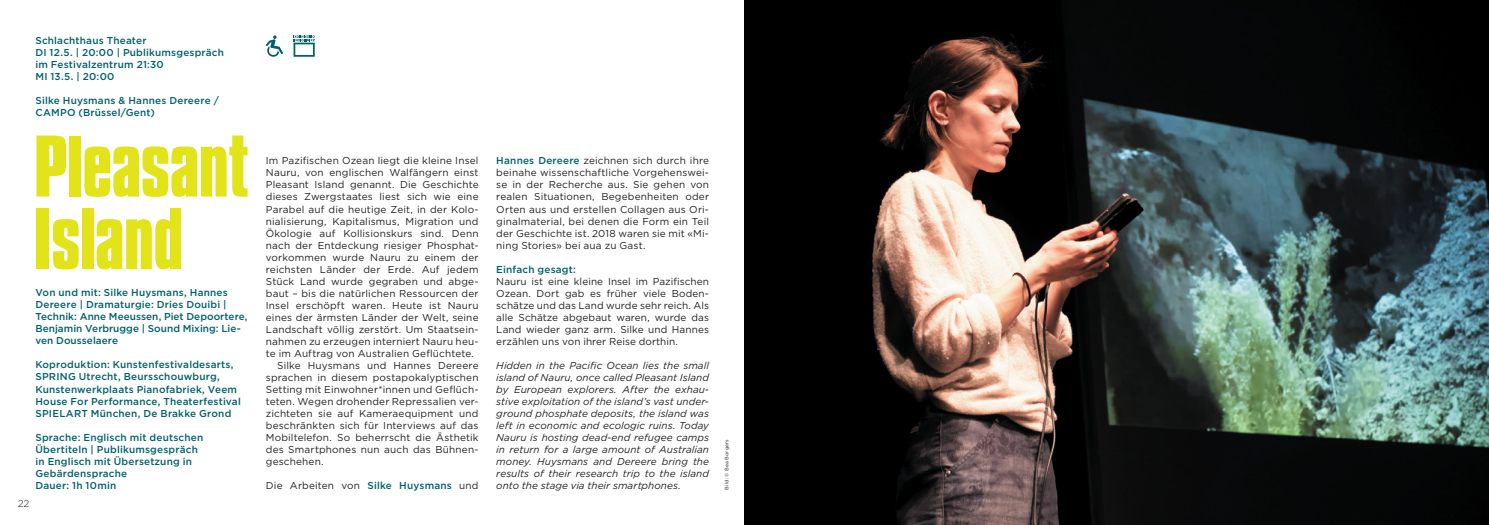
<style>
.page{position:relative;width:1489px;height:525px;background:#fff}
.page>*{position:absolute;margin:0;border:0;box-sizing:border-box;transform-origin:0 0}
.t1{font:700 75px/72.5px "Compacta BT";letter-spacing:-.015em;color:#e2e318}
.t2{font:10px/12px "Gotham";letter-spacing:.015em;color:#231f20;text-align:justify}
.t3{font:500 10px/12px "Gotham";letter-spacing:.015em;color:#006168}
.t4{font:italic 10px/12px "Gotham";letter-spacing:.005em;color:#231f20;text-align:justify}
.t5{font:300 10px "Gotham";color:#231f20}
.t6{font:5px "Gotham";letter-spacing:.03em;color:#231f20}
.s1{font-weight:500;color:#006168}
</style>
<div class="page">
<svg style="left:266px;top:35px;width:17px;height:22px"></svg>
<svg style="left:293px;top:35px;width:22px;height:22px"></svg>
<img style="left:744px;top:0;width:744px;height:524px">
<p class="t3" style="left:35px;top:34px;width:190px">Schlachthaus Theater<br>DI 12.5. | 20:00 | Publikumsgespräch im Festivalzentrum 21:30<br>MI 13.5. | 20:00</p>
<p class="t3" style="left:35px;top:94px;width:185px">Silke Huysmans &amp; Hannes Dereere /<br>CAMPO (Brüssel/Gent)</p>
<h1 class="t1" style="left:34px;top:131px;width:216px">Pleasant<br>Island</h1>
<p class="t3" style="left:35px;top:286px;width:213px">Von und mit: Silke Huysmans, Hannes Dereere | Dramaturgie: Dries Douibi | Technik: Anne Meeussen, Piet Depoortere, Benjamin Verbrugge | Sound Mixing: Lie&shy;ven Dousselaere</p>
<p class="t3" style="left:35px;top:358px;width:207px">Koproduktion: Kunstenfestivaldesarts, SPRING Utrecht, Beursschouwburg, Kunstenwerkplaats Pianofabriek, Veem House For Performance, Theaterfestival SPIELART München, De Brakke Grond</p>
<p class="t3" style="left:35px;top:430px;width:169px">Sprache: Englisch mit deutschen<br>Übertiteln | Publikumsgespräch in Englisch mit Übersetzung in<br>Gebärdensprache<br>Dauer: 1h 10min</p>
<p class="t5" style="left:18px;top:498px;width:13px">22</p>
<p class="t2" style="left:266px;top:155px;width:214px">Im Pazifischen Ozean liegt die kleine Insel</p>
<p class="t2" style="left:266px;top:167px;width:214px">Nauru, von englischen Walfängern einst</p>
<p class="t2" style="left:266px;top:179px;width:214px">Pleasant Island genannt. Die Geschichte</p>
<p class="t2" style="left:266px;top:191px;width:214px">dieses Zwergstaates liest sich wie eine</p>
<p class="t2" style="left:266px;top:203px;width:214px">Parabel auf die heutige Zeit, in der Kolo-</p>
<p class="t2" style="left:266px;top:215px;width:214px">nialisierung, Kapitalismus, Migration und</p>
<p class="t2" style="left:266px;top:227px;width:214px">Ökologie auf Kollisionskurs sind. Denn</p>
<p class="t2" style="left:266px;top:239px;width:214px">nach der Entdeckung riesiger Phosphat-</p>
<p class="t2" style="left:266px;top:251px;width:214px">vorkommen wurde Nauru zu einem der</p>
<p class="t2" style="left:266px;top:263px;width:214px">reichsten Länder der Erde. Auf jedem</p>
<p class="t2" style="left:266px;top:275px;width:214px">Stück Land wurde gegraben und abge-</p>
<p class="t2" style="left:266px;top:287px;width:214px">baut – bis die natürlichen Ressourcen der</p>
<p class="t2" style="left:266px;top:299px;width:214px">Insel erschöpft waren. Heute ist Nauru</p>
<p class="t2" style="left:266px;top:311px;width:214px">eines der ärmsten Länder der Welt, seine</p>
<p class="t2" style="left:266px;top:323px;width:214px">Landschaft völlig zerstört. Um Staatsein-</p>
<p class="t2" style="left:266px;top:335px;width:214px">nahmen zu erzeugen interniert Nauru heu-</p>
<p class="t2" style="left:266px;top:347px;width:209px">te im Auftrag von Australien Geflüchtete.</p>
<p class="t2" style="left:277px;top:359px;width:203px">Silke Huysmans und Hannes Dereere</p>
<p class="t2" style="left:266px;top:371px;width:214px">sprachen in diesem postapokalyptischen</p>
<p class="t2" style="left:266px;top:383px;width:214px">Setting mit Einwohner*innen und Geflüch-</p>
<p class="t2" style="left:266px;top:395px;width:214px">teten. Wegen drohender Repressalien ver-</p>
<p class="t2" style="left:266px;top:407px;width:214px">zichteten sie auf Kameraequipment und</p>
<p class="t2" style="left:266px;top:419px;width:214px">beschränkten sich für Interviews auf das</p>
<p class="t2" style="left:266px;top:431px;width:214px">Mobiltelefon. So beherrscht die Ästhetik</p>
<p class="t2" style="left:266px;top:443px;width:214px">des Smartphones nun auch das Bühnen-</p>
<p class="t2" style="left:266px;top:455px;width:59px">geschehen.</p>
<p class="t2" style="left:266px;top:479px;width:214px">Die Arbeiten von <span class="s1">Silke Huysmans</span> und</p>
<p class="t2" style="left:496px;top:155px;width:214px"><span class="s1">Hannes Dereere</span> zeichnen sich durch ihre beinahe wissenschaftliche Vorgehenswei&shy;se in der Recherche aus. Sie gehen von realen Situationen, Begebenheiten oder Orten aus und erstellen Collagen aus Ori&shy;ginalmaterial, bei denen die Form ein Teil der Geschichte ist. 2018 waren sie mit «Mi&shy;ning Stories» bei aua zu Gast.</p>
<p class="t3" style="left:496px;top:262px;width:81px">Einfach gesagt:</p>
<p class="t2" style="left:496px;top:275px;width:214px">Nauru ist eine kleine Insel im Pazifischen Ozean. Dort gab es früher viele Boden&shy;schätze und das Land wurde sehr reich. Als alle Schätze abgebaut waren, wurde das Land wieder ganz arm. Silke und Hannes erzählen uns von ihrer Reise dorthin.</p>
<p class="t4" style="left:496px;top:359px;width:214px">Hidden in the Pacific Ocean lies the small island of Nauru, once called Pleasant Island by European explorers. After the exhau&shy;stive exploitation of the island’s vast under&shy;ground phosphate deposits, the island was left in economic and ecologic ruins. Today Nauru is hosting dead-end refugee camps in return for a large amount of Australian money. Huysmans and Dereere bring the results of their research trip to the island onto the stage via their smartphones.</p>
<p class="t6" style="left:724px;top:489px;width:52px;rotate:-90deg">Bild: © Bea Borgers</p>
</div>
